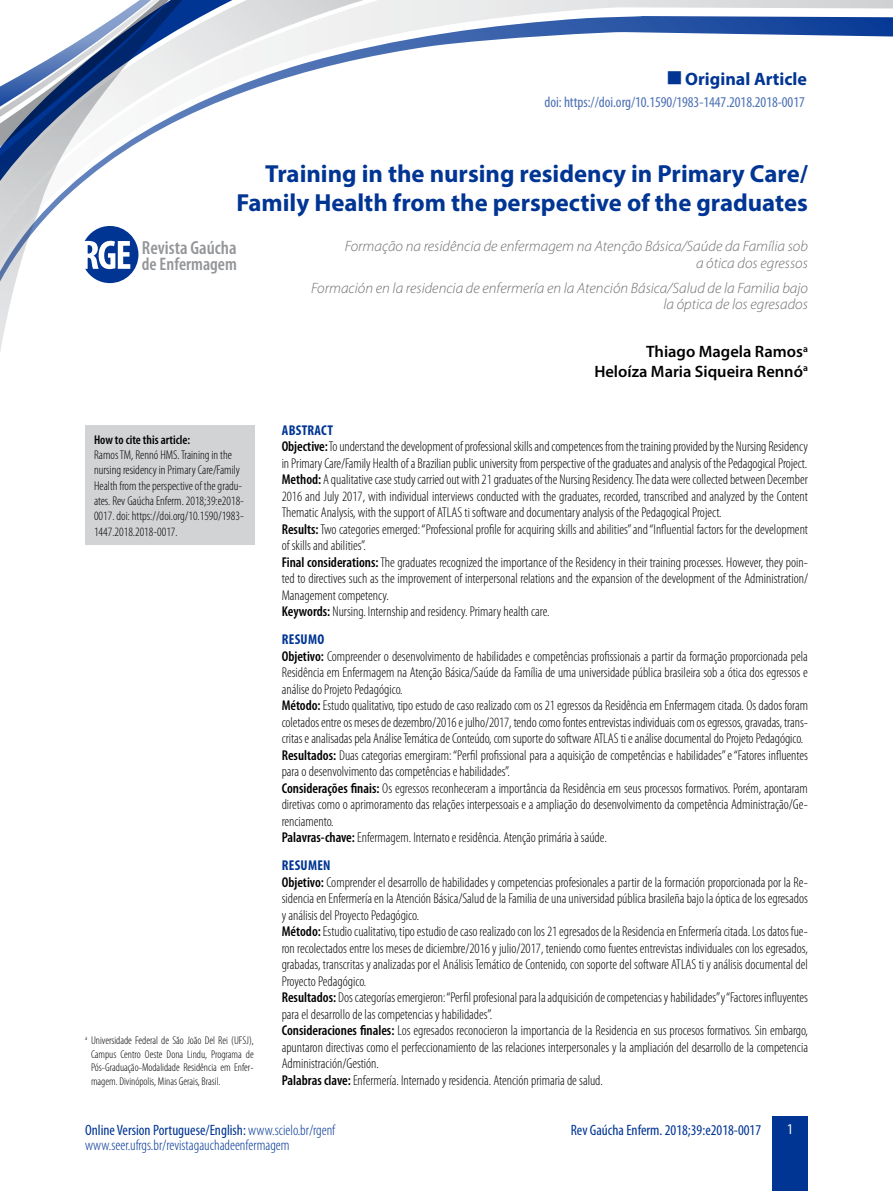
<style>
.page{position:relative;width:893px;height:1191px;background:#fff}
.page>*{position:absolute;margin:0;border:0;box-sizing:border-box;transform-origin:0 0}
.t1{font:700 24.75px/29.7px "Myriad Pro";color:#003594;text-align:right}
.t2{font:600 condensed 19.05px "Myriad Pro";color:#939598}
.t3{font:600 condensed 18.15px "Myriad Pro";color:#939598}
.t4{font:700 18px "Myriad Pro";color:#003594}
.t5{font:600 16.5px/19.5px "Myriad Pro";color:#000;text-align:right}
.t6{font:italic 300 15px/16.5px "Myriad Pro";color:#6d6e71;text-align:right}
.t7{font:300 condensed 15px/15px "Myriad Pro";color:#003594}
.t8{font:condensed 15px "Myriad Pro";letter-spacing:-.005em;color:#4d71b4}
.t9{font:condensed 15px "Myriad Pro";color:#003594}
.t10{font:condensed 15px "Myriad Pro";color:#fff}
.t11{font:300 condensed 14.25px/16.5px "Myriad Pro";color:#000}
.t12{font:300 condensed 12.75px/15.3px "Myriad Pro";color:#000}
.t13{font:600 condensed 12.75px "Myriad Pro";color:#000}
.t14{font:300 condensed 11.25px/13.5px "Myriad Pro";color:#000;text-align:justify}
.s1{font-weight:700;color:#003594}
.s2{font-weight:600}
.s3{font-weight:400}
</style>
<div class="page">
<svg style="left:202px;top:0;width:691px;height:109px"></svg>
<svg style="left:0;top:0;width:202px;height:352px"></svg>
<svg style="left:85px;top:226px;width:53px;height:57px"></svg>
<div style="left:772px;top:1116px;width:36px;height:75px;background:#003594"></div>
<div style="left:85px;top:425px;width:169px;height:119px;background:#d1d3d4"></div>
<svg style="left:668px;top:71px;width:13px;height:13px"></svg>
<p class="t4" style="left:685px;top:67px;width:123px">Original Article</p>
<p class="t8" style="left:545px;top:94px;width:262px">doi: https://doi.org/10.1590/1983-1447.2018.2018-0017</p>
<h1 class="t1" style="left:236px;top:158px;width:573px">Training in the nursing residency in Primary Care/<br>Family Health from the perspective of the graduates</h1>
<p class="t6" style="left:345px;top:238px;width:465px">Formação na residência de enfermagem na Atenção Básica/Saúde da Família sob a ótica dos egressos</p>
<p class="t6" style="left:311px;top:280px;width:498px">Formación en la residencia de enfermería en la Atención Básica/Salud de la Familia bajo la óptica de los egresados</p>
<p class="t5" style="left:594px;top:342px;width:215px">Thiago Magela Ramos<sup>a<br></sup>Heloíza Maria Siqueira Rennó<sup>a</sup></p>
<h2 class="t2" style="left:142px;top:237px;width:96px">Revista Gaúcha</h2>
<p class="t3" style="left:142px;top:254px;width:96px">de Enfermagem</p>
<p class="t13" style="left:94px;top:433px;width:98px">How to cite this article:</p>
<p class="t12" style="left:94px;top:447px;width:151px">Ramos TM, Rennó HMS. Training in the nursing residency in Primary Care/Family Health from the perspective of the gradu&shy;ates. Rev Gaúcha Enferm. 2018;39:e2018- 0017. doi: https://doi.org/10.1590/1983- 1447.2018.2018-0017.</p>
<p class="t14" style="left:91px;top:1034px;width:164px;text-indent:-6px"><sup>a</sup> Universidade Federal de São João Del Rei (UFSJ), Campus Centro Oeste Dona Lindu, Programa de Pós-Graduação-Modalidade Residência em Enfer&shy;magem. Divinópolis, Minas Gerais, Brasil.</p>
<p class="t11" style="left:282px;top:422px;width:528px"><span class="s1">ABSTRACT<br></span><span class="s2">Objective:</span> To understand the development of professional skills and competences from the training provided by the Nursing Residency in Primary Care/Family Health of a Brazilian public university from perspective of the graduates and analysis of the Pedagogical Project.<br><span class="s2">Method:</span> A qualitative case study carried out with 21 graduates of the Nursing Residency. The data were collected between December 2016 and July 2017, with individual interviews conducted with the graduates, recorded, transcribed and analyzed by the Content Thematic Analysis, with the support of ATLAS ti software and documentary analysis of the Pedagogical Project.<br><span class="s2">Results:</span> Two categories emerged: “Professional profile for acquiring skills and abilities” and “Influential factors for the development of skills and abilities”.<br><span class="s2">Final considerations:</span> The graduates recognized the importance of the Residency in their training processes. However, they poin&shy;ted to directives such as the improvement of interpersonal relations and the expansion of the development of the Administration/ Management competency.<br><span class="s2">Keywords:</span> Nursing. Internship and residency. Primary health care.</p>
<p class="t11" style="left:282px;top:631px;width:528px"><span class="s1">RESUMO<br></span><span class="s2">Objetivo:</span> Compreender o desenvolvimento de habilidades e competências profissionais a partir da formação proporcionada pela Residência em Enfermagem na Atenção Básica/Saúde da Família de uma universidade pública brasileira sob a ótica dos egressos e análise do Projeto Pedagógico.<br><span class="s2">Método:</span> Estudo qualitativo, tipo estudo de caso realizado com os 21 egressos da Residência em Enfermagem citada. Os dados foram coletados entre os meses de dezembro/2016 e julho/2017, tendo como fontes entrevistas individuais com os egressos, gravadas, trans&shy;critas e analisadas pela Análise Temática de Conteúdo, com suporte do software ATLAS ti e análise documental do Projeto Pedagógico.<br><span class="s2">Resultados:</span> Duas categorias emergiram: “Perfil profissional para a aquisição de competências e habilidades” e “Fatores influentes para o desenvolvimento das competências e habilidades”.<br><span class="s2">Considerações finais:</span> Os egressos reconheceram a importância da Residência em seus processos formativos. Porém, apontaram diretivas como o aprimoramento das relações interpessoais e a ampliação do desenvolvimento da competência Administração/Ge&shy;renciamento.<br><span class="s2">Palavras-chave:</span> Enfermagem. Internato e residência. Atenção primária à saúde.</p>
<p class="t11" style="left:282px;top:857px;width:528px"><span class="s1">RESUMEN<br></span><span class="s2">Objetivo:</span> Comprender el desarrollo de habilidades y competencias profesionales a partir de la formación proporcionada por la Re&shy;sidencia en Enfermería en la Atención Básica/Salud de la Familia de una universidad pública brasileña bajo la óptica de los egresados y análisis del Proyecto Pedagógico.<br><span class="s2">Método:</span> Estudio cualitativo, tipo estudio de caso realizado con los 21 egresados de la Residencia en Enfermería citada. Los datos fue&shy;ron recolectados entre los meses de diciembre/2016 y julio/2017, teniendo como fuentes entrevistas individuales con los egresados, grabadas, transcritas y analizadas por el Análisis Temático de Contenido, con soporte del software ATLAS ti y análisis documental del Proyecto Pedagógico.<br><span class="s2">Resultados:</span> Dos categorías emergieron: “Perfil profesional para la adquisición de competencias y habilidades” y “Factores influyentes para el desarrollo de las competencias y habilidades”.<br><span class="s2">Consideraciones finales:</span> Los egresados reconocieron la importancia de la Residencia en sus procesos formativos. Sin embargo, apuntaron directivas como el perfeccionamiento de las relaciones interpersonales y la ampliación del desarrollo de la competencia Administración/Gestión.<br><span class="s2">Palabras clave:</span> Enfermería. Internado y residencia. Atención primaria de salud.</p>
<p class="t7" style="left:85px;top:1123px;width:252px"><span class="s3">Online Version Portuguese/English:</span> www.scielo.br/rgenf www.seer.ufrgs.br/revistagauchadeenfermagem</p>
<p class="t9" style="left:571px;top:1122px;width:192px">Rev Gaúcha Enferm. 2018;39:e2018-0017</p>
<p class="t10" style="left:787px;top:1121px;width:7px">1</p>
</div>
